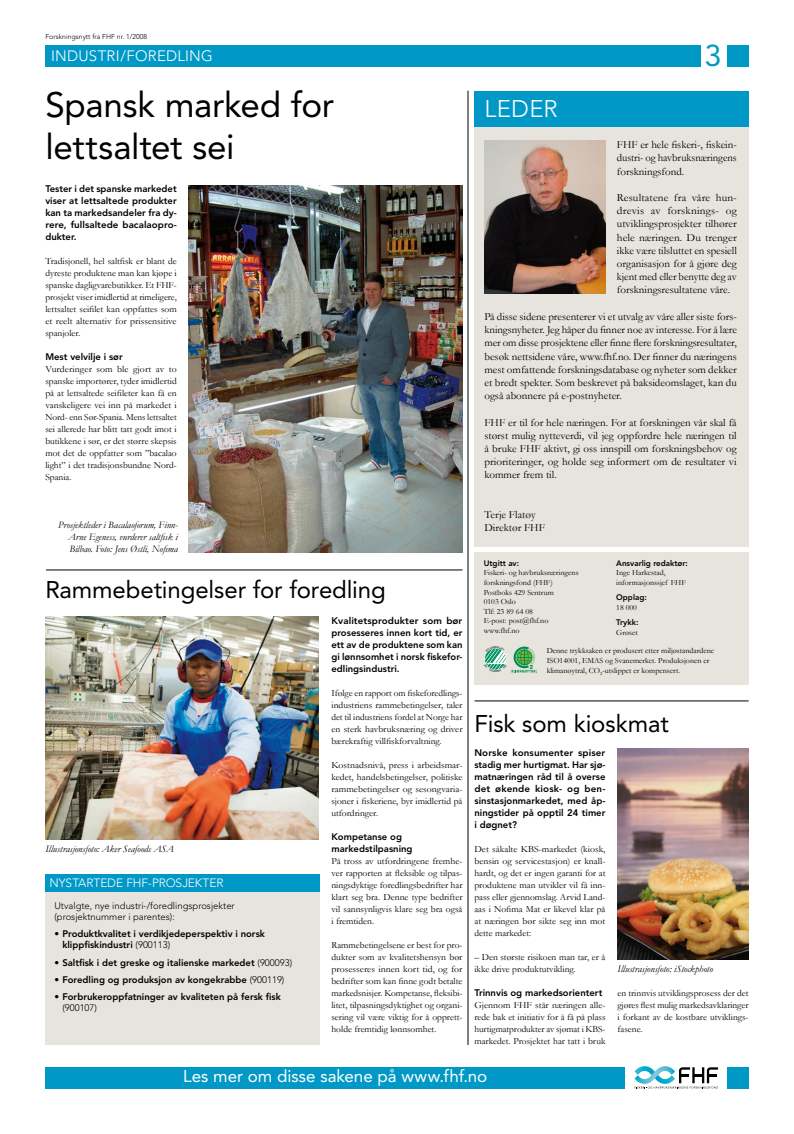
<style>
.page{position:relative;width:794px;height:1134px;background:#fff}
.page>*{position:absolute;margin:0;border:0;box-sizing:border-box;transform-origin:0 0}
.t1{font:35px/42px "Avenir";letter-spacing:-.005em;color:#000}
.t2{font:30px "Avenir";color:#0099c7}
.t3{font:24px "Avenir";letter-spacing:-.005em;color:#000}
.t4{font:300 24px "Avenir";color:#fff}
.t5{font:17px "Avenir";letter-spacing:.005em;color:#fff}
.t6{font:300 15px "Avenir";letter-spacing:.02em;color:#fff}
.t7{font:300 12px "Avenir";letter-spacing:-.01em;color:#fff}
.t8{font:11px/13.2px "Garamond";color:#000;text-align:justify}
.t9{font:italic 10px/12px "Garamond";color:#000;text-align:justify}
.t10{font:9.5px/12px "Garamond";color:#000;text-align:justify}
.t11{font:800 9.5px/12px "Avenir";color:#000;text-align:justify}
.t12{font:300 9.5px/11.4px "Avenir";color:#000}
.t13{font:8px/9.6px "Garamond";color:#000}
.t14{font:800 8px "Avenir";color:#000}
.t15{font:300 7px "Avenir";color:#000}
.s1{font-weight:300}
</style>
<div class="page">
<div style="left:726px;top:45px;width:22px;height:22px;background:#0099c7"></div>
<div style="left:45px;top:45px;width:655px;height:22px;background:#0099c7"></div>
<div style="left:474px;top:552px;width:274px;height:132px;background:#e6e4dd"></div>
<div style="left:474px;top:91px;width:274px;height:455px;background:#e6e4dd"></div>
<img style="left:189px;top:186px;width:273px;height:366px">
<img style="left:618px;top:749px;width:130px;height:210px">
<img style="left:45px;top:617px;width:274px;height:223px">
<img style="left:485px;top:140px;width:120px;height:153px">
<hr style="left:468px;top:91px;width:1px;height:954px;background:#000">
<hr style="left:46px;top:570px;width:416px;height:1px;background:#000">
<hr style="left:474px;top:701px;width:274px;height:1px;background:#000">
<div style="left:46px;top:874px;width:274px;height:171px;background:#e6e4dd"></div>
<div style="left:46px;top:874px;width:274px;height:17px;background:#0099c7"></div>
<div style="left:474px;top:91px;width:274px;height:36px;background:#0099c7"></div>
<div style="left:45px;top:1067px;width:579px;height:22px;background:#0099c7"></div>
<svg style="left:634px;top:1066px;width:84px;height:23px"></svg>
<div style="left:726px;top:1067px;width:22px;height:22px;background:#0099c7"></div>
<svg style="left:484px;top:646px;width:53px;height:27px"></svg>
<p class="t15" style="left:45px;top:33px;width:103px">Forskningsnytt fra FHF nr. 1/2008</p>
<h3 class="t6" style="left:51px;top:47px;width:163px">In dustri/foredling</h3>
<h1 class="t1" style="left:45px;top:84px;width:290px">Spansk marked for lettsaltet sei</h1>
<p class="t11" style="left:45px;top:183px;width:133px">Tester i det spanske markedet viser at lettsaltede produkter kan ta markedsandeler fra dy&shy;rere, fullsaltede bacalaopro&shy;dukter.</p>
<p class="t10" style="left:45px;top:255px;width:133px">Tradisjonell, hel saltfisk er blant de dyreste produktene man kan kjøpe i spanske dagligvarebutikker. Et FHF&shy;prosjekt viser imidlertid at rimeligere, lettsaltet seifilet kan oppfattes som et reelt alternativ for prissensitive spanjoler.</p>
<p class="t11" style="left:45px;top:351px;width:79px">Mest velvilje i sør</p>
<p class="t10" style="left:45px;top:363px;width:133px">Vurderinger som ble gjort av to spanske importører, tyder imidlertid på at lettsaltede seifileter kan få en vanskeligere vei inn på markedet i Nord- enn Sør-Spania. Mens lettsaltet sei allerede har blitt tatt godt imot i butikkene i sør, er det større skepsis mot det de oppfatter som ”bacalao light” i det tradisjonsbundne Nord-Spania.</p>
<p class="t9" style="left:68px;top:519px;width:111px;text-indent:-10px">Prosjektleder i Bacalaoforum, Finn-Arne Egeness, vurderer saltfisk i Bilbao. Foto: Jens Østli, Nofima</p>
<h3 class="t3" style="left:45px;top:576px;width:342px">Rammebetingelser for foredling</h3>
<p class="t9" style="left:45px;top:843px;width:130px">Illustrasjonsfoto: Aker Seafoods ASA</p>
<p class="t7" style="left:49px;top:876px;width:175px">Nystartede FHF-prosjekter</p>
<p class="t12" style="left:54px;top:900px;width:182px">Utvalgte, nye industri-/foredlingsprosjekter (prosjektnummer i parentes):</p>
<p class="t11" style="left:62px;top:928px;width:204px;line-height:11.4px;text-indent:-8px">• Produktkvalitet i verdikjedeperspektiv i norsk klippfiskindustri <span class="s1">(900113)</span></p>
<p class="t11" style="left:54px;top:956px;width:239px">• Saltfisk i det greske og italienske markedet <span class="s1">(900093)</span></p>
<p class="t11" style="left:54px;top:973px;width:231px">• Foredling og produksjon av kongekrabbe <span class="s1">(900119)</span></p>
<p class="t11" style="left:54px;top:990px;width:228px">• Forbrukeroppfatninger av kvaliteten på fersk fisk</p>
<p class="t12" style="left:62px;top:1002px;width:36px">(900107)</p>
<p class="t11" style="left:331px;top:615px;width:133px">Kvalitetsprodukter som bør prosesseres innen kort tid, er ett av de produktene som kan gi lønnsomhet i norsk fiskefor&shy;edlingsindustri.</p>
<p class="t10" style="left:331px;top:687px;width:133px">Ifølge en rapport om fiskeforedlings&shy;industriens rammebetingelser, taler det til industriens fordel at Norge har en sterk havbruksnæring og driver bærekraftig villfiskforvaltning.</p>
<p class="t10" style="left:331px;top:759px;width:133px">Kostnadsnivå, press i arbeidsmar&shy;kedet, handelsbetingelser, politiske rammebetingelser og sesongvaria&shy;sjoner i fiskeriene, byr imidlertid på utfordringer.</p>
<p class="t11" style="left:331px;top:831px;width:83px">Kompetanse og markedstilpasning</p>
<p class="t10" style="left:331px;top:855px;width:133px">På tross av utfordringene fremhe&shy;ver rapporten at fleksible og tilpas&shy;ningsdyktige foredlingsbedrifter har klart seg bra. Denne type bedrifter vil sannsynligvis klare seg bra også i fremtiden.</p>
<p class="t10" style="left:331px;top:939px;width:133px">Rammebetingelsene er best for pro&shy;dukter som av kvalitetshensyn bør prosesseres innen kort tid, og for bedrifter som kan finne godt betalte markedsnisjer. Kompetanse, fleksibi&shy;litet, tilpasningsdyktighet og organi&shy;sering vil være viktig for å opprett&shy;holde fremtidig lønnsomhet.</p>
<h3 class="t4" style="left:484px;top:95px;width:75px">Leder</h3>
<h2 class="t2" style="left:704px;top:38px;width:18px">3</h2>
<p class="t8" style="left:617px;top:138px;width:121px">FHF er hele fiskeri-, fiskein&shy;dustri- og havbruksnæringens forskningsfond.</p>
<p class="t8" style="left:617px;top:191px;width:121px">Resultatene fra våre hun&shy;drevis av forsknings- og utviklingsprosjekter tilhører hele næringen. Du trenger ikke være tilsluttet en spesiell organisasjon for å gjøre deg kjent med eller benytte deg av forskningsresultatene våre.</p>
<p class="t8" style="left:484px;top:310px;width:254px">På disse sidene presenterer vi et utvalg av våre aller siste fors&shy;kningsnyheter. Jeg håper du finner noe av interesse. For å lære mer om disse prosjektene eller finne flere forskningsresultater, besøk nettsidene våre, www.fhf.no. Der finner du næringens mest omfattende forskningsdatabase og nyheter som dekker et bredt spekter. Som beskrevet på baksideomslaget, kan du også abonnere på e-postnyheter.</p>
<p class="t8" style="left:484px;top:415px;width:254px">FHF er til for hele næringen. For at forskningen vår skal få størst mulig nytteverdi, vil jeg oppfordre hele næringen til å bruke FHF aktivt, gi oss innspill om forskningsbehov og prioriteringer, og holde seg informert om de resultater vi kommer frem til.</p>
<p class="t8" style="left:484px;top:508px;width:62px">Terje Flatøy<br>Direktør FHF</p>
<p class="t14" style="left:616px;top:558px;width:73px">Ansvarlig redaktør:</p>
<p class="t13" style="left:616px;top:568px;width:71px">Inge Harkestad, informasjonssjef FHF</p>
<p class="t14" style="left:616px;top:593px;width:32px">Opplag:</p>
<p class="t13" style="left:616px;top:602px;width:22px">18 000</p>
<p class="t14" style="left:616px;top:618px;width:24px">Trykk:</p>
<p class="t13" style="left:616px;top:627px;width:23px">Grøset</p>
<p class="t13" style="left:546px;top:646px;width:169px">Denne trykksaken er produsert etter miljøstandardene<br>ISO14001, EMAS og Svanemerket. Produksjonen er klimanøytral, CO<sub>2</sub>-utslippet er kompensert.</p>
<p class="t14" style="left:484px;top:558px;width:37px">Utgitt av:</p>
<p class="t13" style="left:484px;top:568px;width:96px">Fiskeri- og havbruksnæringens forskningsfond (FHF)<br>Postboks 429 Sentrum<br>0103 Oslo<br>Tlf: 23 89 64 08<br>E-post: post@fhf.no www.fhf.no</p>
<h3 class="t3" style="left:474px;top:709px;width:196px">Fisk som kioskmat</h3>
<p class="t11" style="left:474px;top:747px;width:133px">Norske konsumenter spiser stadig mer hurtigmat. Har sjø&shy;matnæringen råd til å overse det økende kiosk- og ben&shy;sinstasjonmarkedet, med åp&shy;ningstider på opptil 24 timer i døgnet?</p>
<p class="t10" style="left:474px;top:843px;width:133px">Det såkalte KBS-markedet (kiosk, bensin og servicestasjon) er knall&shy;hardt, og det er ingen garanti for at produktene man utvikler vil få inn&shy;pass eller gjennomslag. Arvid Land&shy;aas i Nofima Mat er likevel klar på at næringen bør sikte seg inn mot dette markedet:</p>
<p class="t10" style="left:474px;top:951px;width:132px">– Den største risikoen man tar, er å ikke drive produktutvikling.</p>
<p class="t11" style="left:474px;top:987px;width:129px">Trinnvis og markedsorientert</p>
<p class="t10" style="left:474px;top:999px;width:133px">Gjennom FHF står næringen alle&shy;rede bak et initiativ for å få på plass hurtigmatprodukter av sjømat i KBS&shy;markedet. Prosjektet har tatt i bruk</p>
<p class="t9" style="left:617px;top:963px;width:97px">Illustrasjonsfoto: iStockphoto</p>
<p class="t10" style="left:617px;top:987px;width:133px">en trinnvis utviklingsprosess der det gjøres flest mulig markedsavklaringer i forkant av de kostbare utviklings&shy;fasene.</p>
<h3 class="t5" style="left:183px;top:1067px;width:305px">Les mer om disse sakene på www.fhf.no</h3>
</div>
